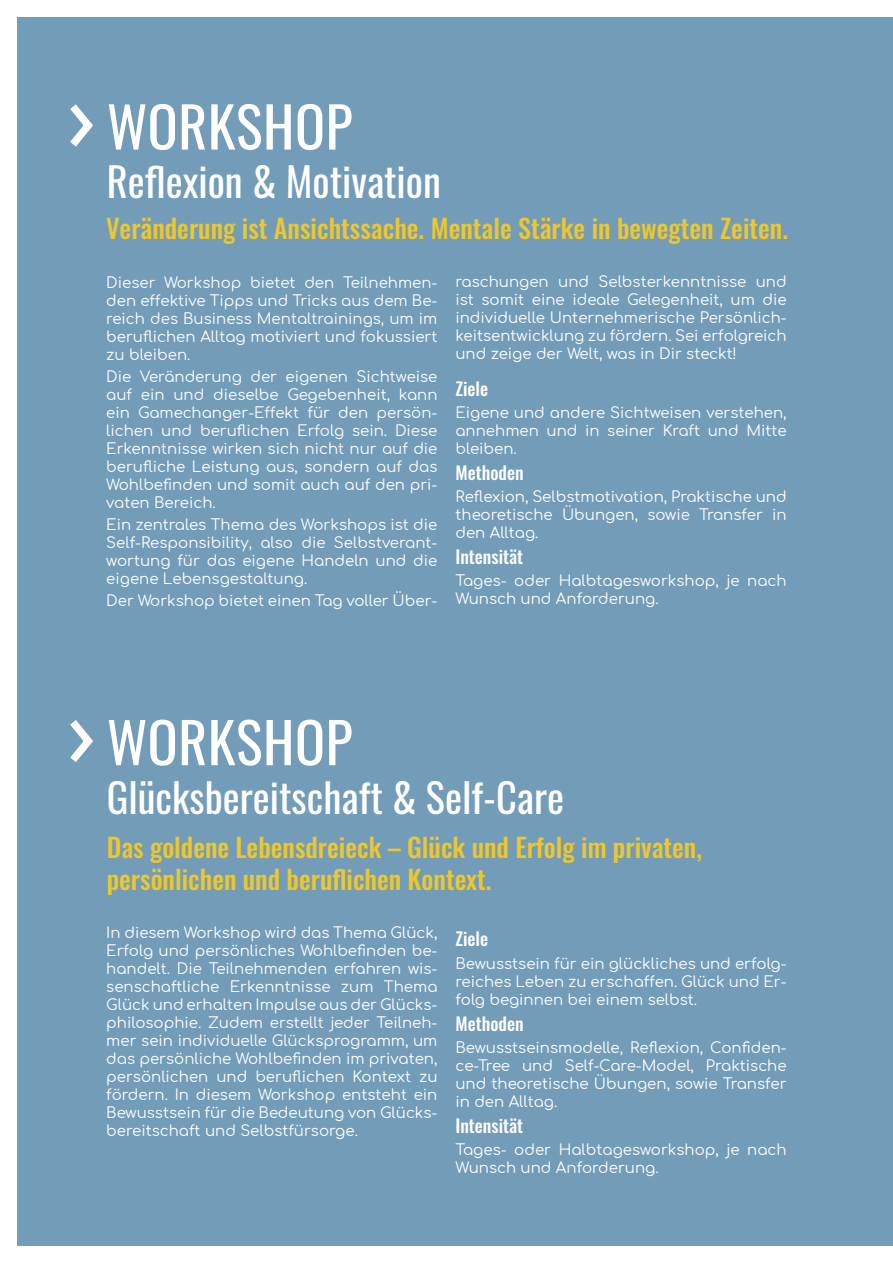
<style>
.page{position:relative;width:893px;height:1263px;background:#fff}
.page>*{position:absolute;margin:0;border:0;box-sizing:border-box;transform-origin:0 0}
.t1{font:55.8px "Oswald";letter-spacing:.01em;color:#fff}
.t2{font:40.5px "Oswald";color:#fff}
.t3{font:500 26.25px/31.5px "Oswald";color:#edc72f}
.t4{font:500 18px "Oswald";color:#fff}
.t5{font:15px/18px "Comfortaa";color:#fff;text-align:justify}
</style>
<div class="page">
<div style="left:17px;top:17px;width:876px;height:1229px;background:#729cb8"></div>
<svg style="left:70px;top:104px;width:23px;height:43px"></svg>
<svg style="left:70px;top:720px;width:23px;height:42px"></svg>
<h1 class="t1" style="left:107px;top:77px;width:247px">WORKSHOP</h1>
<h2 class="t2" style="left:107px;top:146px;width:336px">Reflexion &amp; Motivation</h2>
<h3 class="t3" style="left:106px;top:214px;width:683px">Veränderung ist Ansichtssache. Mentale Stärke in bewegten Zeiten.</h3>
<p class="t5" style="left:106px;top:271px;width:333px">Dieser Workshop bietet den Teilnehmen&shy;den effektive Tipps und Tricks aus dem Be&shy;reich des Business Mentaltrainings, um im beruflichen Alltag motiviert und fokussiert zu bleiben.</p>
<p class="t5" style="left:106px;top:365px;width:333px">Die Veränderung der eigenen Sichtweise auf ein und dieselbe Gegebenheit, kann ein Gamechanger-Effekt für den persön&shy;lichen und beruflichen Erfolg sein. Diese Erkenntnisse wirken sich nicht nur auf die berufliche Leistung aus, sondern auf das Wohlbefinden und somit auch auf den pri&shy;vaten Bereich.</p>
<p class="t5" style="left:106px;top:513px;width:333px">Ein zentrales Thema des Workshops ist die Self-Responsibility, also die Selbstverant&shy;wortung für das eigene Handeln und die eigene Lebensgestaltung.</p>
<p class="t5" style="left:106px;top:590px;width:333px">Der Workshop bietet einen Tag voller Über-</p>
<p class="t5" style="left:455px;top:271px;width:333px">raschungen und Selbsterkenntnisse und ist somit eine ideale Gelegenheit, um die individuelle Unternehmerische Persönlich&shy;keitsentwicklung zu fördern. Sei erfolgreich und zeige der Welt, was in Dir steckt!</p>
<p class="t4" style="left:455px;top:379px;width:34px">Ziele</p>
<p class="t5" style="left:455px;top:402px;width:333px">Eigene und andere Sichtweisen verstehen, annehmen und in seiner Kraft und Mitte bleiben.</p>
<p class="t4" style="left:455px;top:463px;width:70px">Methoden</p>
<p class="t5" style="left:455px;top:486px;width:333px">Reflexion, Selbstmotivation, Praktische und theoretische Übungen, sowie Transfer in den Alltag.</p>
<p class="t4" style="left:455px;top:547px;width:69px">Intensität</p>
<p class="t5" style="left:455px;top:570px;width:333px">Tages- oder Halbtagesworkshop, je nach<br>Wunsch und Anforderung.</p>
<h1 class="t1" style="left:107px;top:693px;width:247px">WORKSHOP</h1>
<h2 class="t2" style="left:107px;top:761px;width:459px">Glücksbereitschaft &amp; Self-Care</h2>
<h3 class="t3" style="left:107px;top:833px;width:597px">Das goldene Lebensdreieck – Glück und Erfolg im privaten, persönlichen und beruflichen Kontext.</h3>
<p class="t5" style="left:106px;top:922px;width:333px">In diesem Workshop wird das Thema Glück, Erfolg und persönliches Wohlbefinden be&shy;handelt. Die Teilnehmenden erfahren wis&shy;senschaftliche Erkenntnisse zum Thema Glück und erhalten Impulse aus der Glücks&shy;philosophie. Zudem erstellt jeder Teilneh&shy;mer sein individuelle Glücksprogramm, um das persönliche Wohlbefinden im privaten, persönlichen und beruflichen Kontext zu fördern. In diesem Workshop entsteht ein Bewusstsein für die Bedeutung von Glücks&shy;bereitschaft und Selbstfürsorge.</p>
<p class="t4" style="left:455px;top:930px;width:34px">Ziele</p>
<p class="t5" style="left:455px;top:952px;width:333px">Bewusstsein für ein glückliches und erfolg&shy;reiches Leben zu erschaffen. Glück und Er&shy;folg beginnen bei einem selbst.</p>
<p class="t4" style="left:455px;top:1014px;width:70px">Methoden</p>
<p class="t5" style="left:455px;top:1036px;width:333px">Bewusstseinsmodelle, Reflexion, Confiden&shy;ce-Tree und Self-Care-Model, Praktische und theoretische Übungen, sowie Transfer in den Alltag.</p>
<p class="t4" style="left:455px;top:1116px;width:69px">Intensität</p>
<p class="t5" style="left:455px;top:1138px;width:333px">Tages- oder Halbtagesworkshop, je nach<br>Wunsch und Anforderung.</p>
</div>
